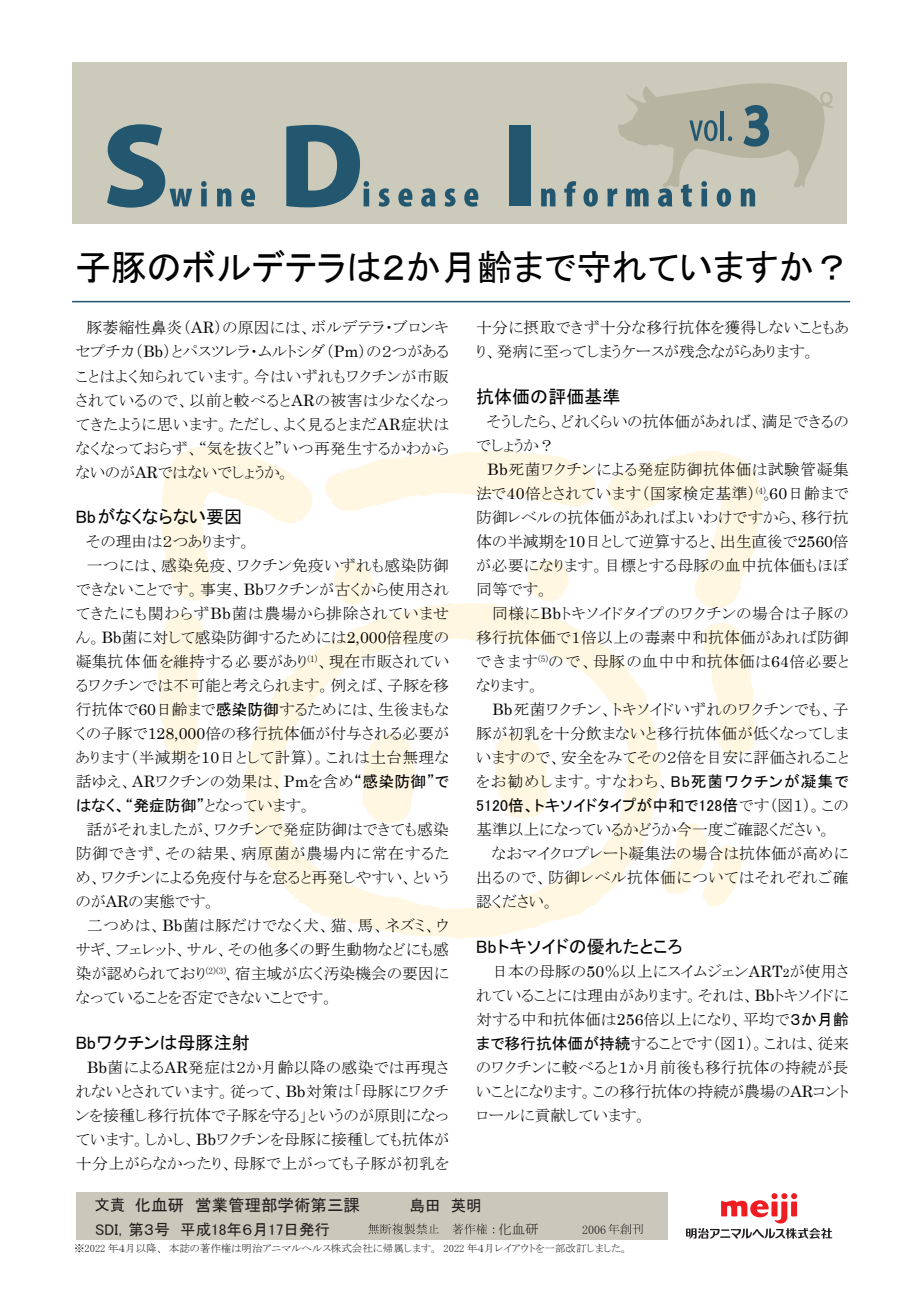
<style>
.page{position:relative;width:919px;height:1289px;background:#fff}
.page>*{position:absolute;margin:0;border:0;box-sizing:border-box;transform-origin:0 0}
.t1{font:36px "MS P Gothic";color:#030303}
.t2{font:18px "MS P Gothic";color:#030303}
.t3{font:16.5px "MS P Gothic";color:#231f20}
.t4{font:15.75px/24px "MS P Mincho";letter-spacing:.015em;color:#030303;text-align:justify}
.t5{font:15.75px "MS P Gothic";letter-spacing:.005em;color:#030303}
.t6{font:15.75px "MS P Mincho";letter-spacing:.055em;color:#030303}
.t7{font:15.75px "MS P Mincho";letter-spacing:.045em;color:#030303}
.t8{font:15.45px "MS P Gothic";color:#231f20}
.t9{font:13.5px "MS Mincho";color:#231f20}
.t10{font:12.15px "MS P Mincho";color:#231f20}
.t11{font:10.5px "MS P Mincho";color:#231f20}
.s1{font-family:"Century"}
.s2{font-family:"MS P Gothic"}
.s3{font-family:"MS P Mincho"}
.s4{font-family:"Century";font-size:12px}
</style>
<div class="page">
<svg style="left:245px;top:602px;width:416px;height:337px"></svg>
<svg style="left:276px;top:636px;width:355px;height:274px"></svg>
<svg style="left:494px;top:733px;width:55px;height:86px"></svg>
<svg style="left:361px;top:732px;width:55px;height:92px"></svg>
<svg style="left:527px;top:560px;width:42px;height:41px"></svg>
<svg style="left:333px;top:562px;width:41px;height:43px"></svg>
<svg style="left:161px;top:447px;width:151px;height:154px"></svg>
<svg style="left:158px;top:613px;width:45px;height:144px"></svg>
<svg style="left:325px;top:450px;width:271px;height:61px"></svg>
<svg style="left:606px;top:450px;width:156px;height:160px"></svg>
<svg style="left:703px;top:622px;width:53px;height:135px"></svg>
<svg style="left:660px;top:821px;width:81px;height:86px"></svg>
<hr style="left:72px;top:301px;width:778px;height:1px;background:#21546a">
<div style="left:76px;top:1192px;width:591px;height:47px;background:#cac8ba"></div>
<svg style="left:368px;top:1223px;width:70px;height:11px"></svg>
<svg style="left:452px;top:1223px;width:35px;height:11px"></svg>
<svg style="left:608px;top:1223px;width:34px;height:11px"></svg>
<svg style="left:95px;top:1197px;width:29px;height:14px"></svg>
<div style="left:73px;top:62px;width:773px;height:162px;background:#cccabb"></div>
<svg style="left:107px;top:124px;width:85px;height:84px"></svg>
<svg style="left:201px;top:181px;width:6px;height:25px"></svg>
<svg style="left:217px;top:188px;width:14px;height:18px"></svg>
<svg style="left:241px;top:188px;width:14px;height:19px"></svg>
<svg style="left:286px;top:125px;width:83px;height:82px"></svg>
<svg style="left:378px;top:188px;width:11px;height:19px"></svg>
<svg style="left:398px;top:188px;width:14px;height:19px"></svg>
<svg style="left:421px;top:188px;width:14px;height:19px"></svg>
<svg style="left:444px;top:188px;width:11px;height:19px"></svg>
<svg style="left:464px;top:188px;width:14px;height:19px"></svg>
<div style="left:509px;top:125px;width:22px;height:81px;background:#23576f"></div>
<svg style="left:541px;top:188px;width:14px;height:18px"></svg>
<svg style="left:564px;top:181px;width:12px;height:25px"></svg>
<svg style="left:583px;top:188px;width:14px;height:19px"></svg>
<svg style="left:607px;top:83px;width:225px;height:124px"></svg>
<svg style="left:686px;top:1193px;width:146px;height:45px"></svg>
<h1 class="t1" style="left:75px;top:249px;width:776px">子豚のボルデテラは２か月齢まで守れていますか？</h1>
<p class="t4" style="left:76px;top:316px;width:375px;text-indent:11px">豚萎縮性鼻炎（<span class="s1">AR</span>）の原因には、ボルデテラ・ブロンキセプチカ（<span class="s1">Bb</span>）とパスツレラ・ムルトシダ（<span class="s1">Pm</span>）の２つがあることはよく知られています。今はいずれもワクチンが市販されているので、以前と較べると<span class="s1">AR</span>の被害は少なくなってきたように思います。ただし、よく見るとまだ<span class="s1">AR</span>症状はなくなっておらず、“気を抜くと”いつ再発生するかわからないのが<span class="s1">AR</span>ではないでしょうか。</p>
<p class="t2" style="left:76px;top:507px;width:168px">Bbがなくならない要因</p>
<p class="t4" style="left:76px;top:529px;width:177px">　その理由は２つあります。</p>
<p class="t4" style="left:87px;top:553px;width:363px">一つには、感染免疫、ワクチン免疫いずれも感染防御</p>
<p class="t4" style="left:76px;top:577px;width:375px">できないことです。事実、<span class="s1">Bb</span>ワクチンが古くから使用され</p>
<p class="t6" style="left:76px;top:605px;width:374px">てきたにも関わらず<span class="s1">Bb</span>菌は農場から排除されていませ</p>
<p class="t4" style="left:76px;top:625px;width:375px">ん。<span class="s1">Bb</span>菌に対して感染防御するためには<span class="s1">2,000</span>倍程度の</p>
<p class="t4" style="left:76px;top:649px;width:375px">凝集抗体価を維持する必要があり<sup>(1)</sup>、現在市販されてい</p>
<p class="t4" style="left:76px;top:673px;width:374px">るワクチンでは不可能と考えられます。例えば、子豚を移</p>
<p class="t4" style="left:76px;top:697px;width:374px">行抗体で<span class="s1">60</span>日齢まで<span class="s2">感染防御</span>するためには、生後まもな</p>
<p class="t4" style="left:76px;top:721px;width:374px">くの子豚で<span class="s1">128,000</span>倍の移行抗体価が付与される必要が</p>
<p class="t4" style="left:76px;top:745px;width:374px">あります（半減期を<span class="s1">10</span>日として計算）。これは土台無理な</p>
<p class="t4" style="left:76px;top:769px;width:375px">話ゆえ、<span class="s1">AR</span>ワクチンの効果は、<span class="s1">Pm</span>を含め<span class="s2">“感染防御”で</span></p>
<p class="t5" style="left:76px;top:797px;width:237px">はなく、“発症防御”<span class="s3">となっています。</span></p>
<p class="t4" style="left:76px;top:817px;width:374px;text-indent:11px">話がそれましたが、ワクチンで発症防御はできても感染防御できず、その結果、病原菌が農場内に常在するため、ワクチンによる免疫付与を怠ると再発しやすい、というのが<span class="s1">AR</span>の実態です。</p>
<p class="t4" style="left:76px;top:913px;width:374px;text-indent:11px">二つめは、<span class="s1">Bb</span>菌は豚だけでなく犬、猫、馬、ネズミ、ウサギ、フェレット、サル、その他多くの野生動物などにも感染が認められており<sup>(2)(3)</sup>、宿主域が広く汚染機会の要因になっていることを否定できないことです。</p>
<p class="t2" style="left:76px;top:1033px;width:175px">Bbワクチンは母豚注射</p>
<p class="t4" style="left:76px;top:1055px;width:375px;text-indent:11px"><span class="s1">Bb</span>菌による<span class="s1">AR</span>発症は２か月齢以降の感染では再現されないとされています。従って、<span class="s1">Bb</span>対策は「母豚にワクチンを接種し移行抗体で子豚を守る」というのが原則になっています。しかし、<span class="s1">Bb</span>ワクチンを母豚に接種しても抗体が十分上がらなかったり、母豚で上がっても子豚が初乳を</p>
<p class="t4" style="left:476px;top:316px;width:374px">十分に摂取できず十分な移行抗体を獲得しないこともあり、発病に至ってしまうケースが残念ながらあります。</p>
<p class="t2" style="left:476px;top:387px;width:145px">抗体価の評価基準</p>
<p class="t4" style="left:476px;top:409px;width:374px;text-indent:11px">そうしたら、どれくらいの抗体価があれば、満足できるのでしょうか？</p>
<p class="t4" style="left:476px;top:457px;width:374px;text-indent:11px"><span class="s1">Bb</span>死菌ワクチンによる発症防御抗体価は試験管凝集法で<span class="s1">40</span>倍とされています（国家検定基準）<sup>(4)</sup>。<span class="s1">60</span>日齢まで防御レベルの抗体価があればよいわけですから、移行抗体の半減期を<span class="s1">10</span>日として逆算すると、出生直後で<span class="s1">2560</span>倍が必要になります。目標とする母豚の血中抗体価もほぼ同等です。</p>
<p class="t4" style="left:476px;top:601px;width:374px;text-indent:16px">同様に<span class="s1">Bb</span>トキソイドタイプのワクチンの場合は子豚の移行抗体価で１倍以上の毒素中和抗体価があれば防御できます<sup>(5)</sup>ので、母豚の血中中和抗体価は<span class="s1">64</span>倍必要となります。</p>
<p class="t4" style="left:476px;top:697px;width:374px;text-indent:16px"><span class="s1">Bb</span>死菌ワクチン、トキソイドいずれのワクチンでも、子豚が初乳を十分飲まないと移行抗体価が低くなってしまいますので、安全をみてその２倍を目安に評価されることをお勧めします。すなわち、<span class="s2">Bb死菌ワクチンが凝集で</span></p>
<p class="t5" style="left:476px;top:797px;width:374px">5120倍、トキソイドタイプが中和で128倍<span class="s3">です（図１）。この</span></p>
<p class="t4" style="left:476px;top:817px;width:356px">基準以上になっているかどうか今一度ご確認ください。</p>
<p class="t4" style="left:492px;top:841px;width:358px">なおマイクロプレート凝集法の場合は抗体価が高めに</p>
<p class="t7" style="left:476px;top:869px;width:374px">出るので、防御レベル抗体価についてはそれぞれご確</p>
<p class="t4" style="left:476px;top:889px;width:80px">認ください。</p>
<p class="t2" style="left:476px;top:937px;width:208px">Bbトキソイドの優れたところ</p>
<p class="t4" style="left:476px;top:959px;width:374px;text-indent:16px">日本の母豚の<span class="s1">50</span>％以上にスイムジェン<span class="s1">ART</span><span class="s4">2</span>が使用されていることには理由があります。それは、<span class="s1">Bb</span>トキソイドに対する中和抗体価は<span class="s1">256</span>倍以上になり、平均で<span class="s2">３か月齢まで移行抗体価が持続</span>することです（図１）。これは、従来のワクチンに較べると１か月前後も移行抗体の持続が長いことになります。この移行抗体の持続が農場の<span class="s1">AR</span>コントロールに貢献しています。</p>
<p class="t3" style="left:134px;top:1196px;width:227px">化血研　営業管理部学術第三課</p>
<p class="t8" style="left:409px;top:1197px;width:74px">島田　英明</p>
<p class="t8" style="left:95px;top:1221px;width:236px">SDI，第３号　平成18年６月17日発行</p>
<p class="t9" style="left:498px;top:1222px;width:42px">化血研</p>
<p class="t11" style="left:74px;top:1242px;width:555px">※2022 年４月以降、本誌の著作権は明治アニマルヘルス株式会社に帰属します。 2022 年４月レイアウトを一部改訂しました。</p>
<p class="t10" style="left:582px;top:1223px;width:26px">2006</p>
</div>
